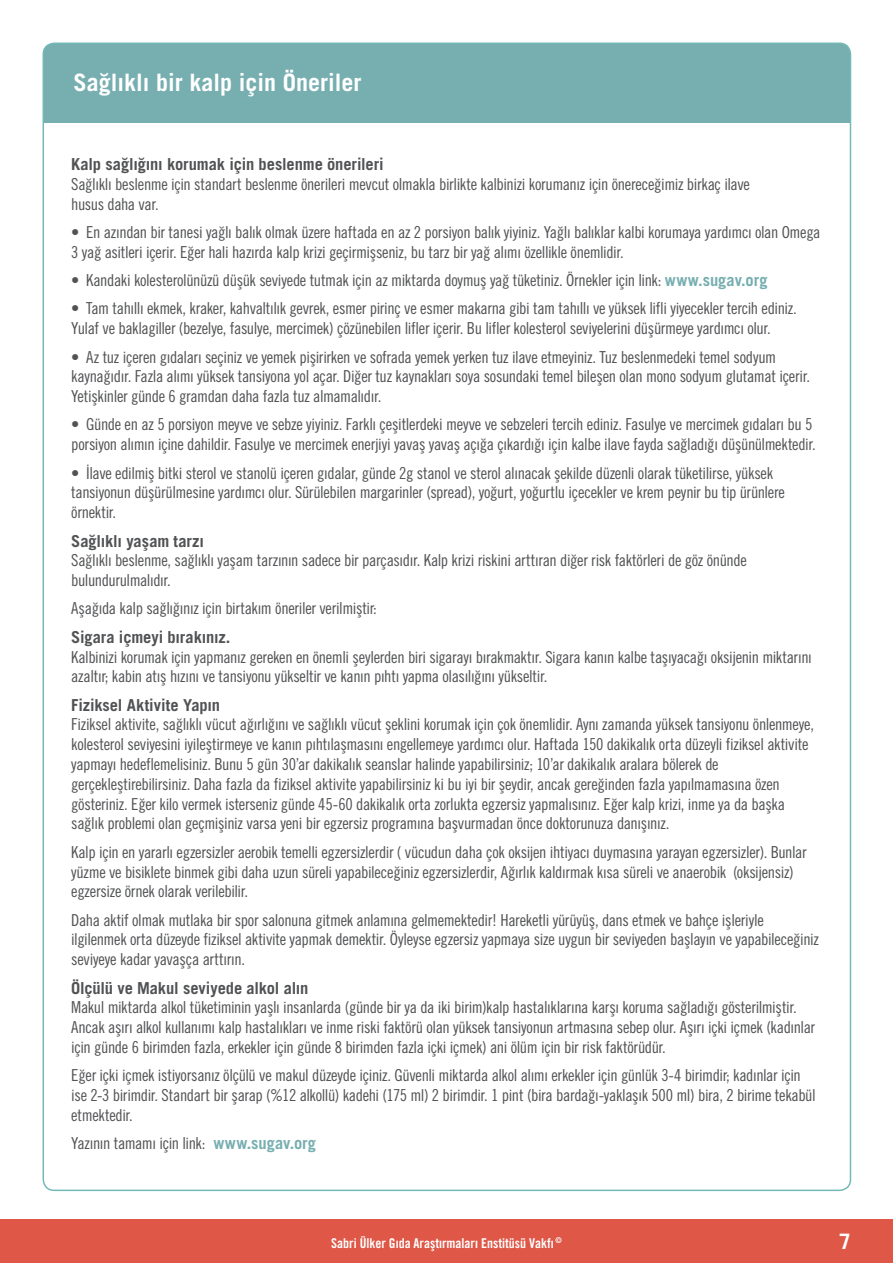
<style>
.page{position:relative;width:893px;height:1263px;background:#fff}
.page>*{position:absolute;margin:0;border:0;box-sizing:border-box;transform-origin:0 0}
.t1{font:700 24px "Trade Gothic";color:#fff}
.t2{font:700 21.3px "Trade Gothic";color:#fff}
.t3{font:16.5px/19.8px "Trade Gothic Condensed";letter-spacing:-.02em;color:#515254}
.t4{font:700 16.5px "Trade Gothic";letter-spacing:-.01em;color:#515254}
.t5{font:700 condensed 13.5px "Trade Gothic";color:#fff}
.s1{font-family:"Trade Gothic";font-weight:700;color:#77aeb0}
</style>
<div class="page">
<div style="left:0;top:1219px;width:893px;height:44px;background:#de5747"></div>
<div style="left:43px;top:43px;width:807px;height:80px;background:#77aeb0"></div>
<h1 class="t1" style="left:73px;top:68px;width:290px">Sağlıklı bir kalp için Öneriler</h1>
<p class="t4" style="left:71px;top:154px;width:314px">Kalp sağlığını korumak için beslenme önerileri</p>
<p class="t3" style="left:71px;top:174px;width:680px">Sağlıklı beslenme için standart beslenme önerileri mevcut olmakla birlikte kalbinizi korumanız için önereceğimiz birkaç ilave husus daha var.</p>
<p class="t3" style="left:71px;top:222px;width:751px">• En azından bir tanesi yağlı balık olmak üzere haftada en az 2 porsiyon balık yiyiniz. Yağlı balıklar kalbi korumaya yardımcı olan Omega<br>3 yağ asitleri içerir. Eğer hali hazırda kalp krizi geçirmişseniz, bu tarz bir yağ alımı özellikle önemlidir.</p>
<p class="t3" style="left:71px;top:270px;width:698px">• Kandaki kolesterolünüzü düşük seviyede tutmak için az miktarda doymuş yağ tüketiniz. Örnekler için link: <span class="s1">www.sugav.org</span></p>
<p class="t3" style="left:71px;top:298px;width:727px">• Tam tahıllı ekmek, kraker, kahvaltılık gevrek, esmer pirinç ve esmer makarna gibi tam tahıllı ve yüksek lifli yiyecekler tercih ediniz.<br>Yulaf ve baklagiller (bezelye, fasulye, mercimek) çözünebilen lifler içerir. Bu lifler kolesterol seviyelerini düşürmeye yardımcı olur.</p>
<p class="t3" style="left:71px;top:347px;width:740px">• Az tuz içeren gıdaları seçiniz ve yemek pişirirken ve sofrada yemek yerken tuz ilave etmeyiniz. Tuz beslenmedeki temel sodyum kaynağıdır. Fazla alımı yüksek tansiyona yol açar. Diğer tuz kaynakları soya sosundaki temel bileşen olan mono sodyum glutamat içerir.<br>Yetişkinler günde 6 gramdan daha fazla tuz almamalıdır.</p>
<p class="t3" style="left:71px;top:414px;width:746px">• Günde en az 5 porsiyon meyve ve sebze yiyiniz. Farklı çeşitlerdeki meyve ve sebzeleri tercih ediniz. Fasulye ve mercimek gıdaları bu 5 porsiyon alımın içine dahildir. Fasulye ve mercimek enerjiyi yavaş yavaş açığa çıkardığı için kalbe ilave fayda sağladığı düşünülmektedir.</p>
<p class="t3" style="left:71px;top:463px;width:715px">• İlave edilmiş bitki sterol ve stanolü içeren gıdalar, günde 2g stanol ve sterol alınacak şekilde düzenli olarak tüketilirse, yüksek tansiyonun düşürülmesine yardımcı olur. Sürülebilen margarinler (spread), yoğurt, yoğurtlu içecekler ve krem peynir bu tip ürünlere örnektir.</p>
<p class="t4" style="left:71px;top:530px;width:134px">Sağlıklı yaşam tarzı</p>
<p class="t3" style="left:71px;top:550px;width:677px">Sağlıklı beslenme, sağlıklı yaşam tarzının sadece bir parçasıdır. Kalp krizi riskini arttıran diğer risk faktörleri de göz önünde bulundurulmalıdır.</p>
<p class="t3" style="left:71px;top:598px;width:307px">Aşağıda kalp sağlığınız için birtakım öneriler verilmiştir:</p>
<p class="t4" style="left:71px;top:627px;width:161px">Sigara içmeyi bırakınız.</p>
<p class="t3" style="left:71px;top:646px;width:742px">Kalbinizi korumak için yapmanız gereken en önemli şeylerden biri sigarayı bırakmaktır. Sigara kanın kalbe taşıyacağı oksijenin miktarını azaltır; kabin atış hızını ve tansiyonu yükseltir ve kanın pıhtı yapma olasılığını yükseltir.</p>
<p class="t4" style="left:71px;top:695px;width:150px">Fiziksel Aktivite Yapın</p>
<p class="t3" style="left:71px;top:714px;width:744px">Fiziksel aktivite, sağlıklı vücut ağırlığını ve sağlıklı vücut şeklini korumak için çok önemlidir. Aynı zamanda yüksek tansiyonu önlenmeye, kolesterol seviyesini iyileştirmeye ve kanın pıhtılaşmasını engellemeye yardımcı olur. Haftada 150 dakikalık orta düzeyli fiziksel aktivite yapmayı hedeflemelisiniz. Bunu 5 gün 30’ar dakikalık seanslar halinde yapabilirsiniz; 10’ar dakikalık aralara bölerek de gerçekleştirebilirsiniz. Daha fazla da fiziksel aktivite yapabilirsiniz ki bu iyi bir şeydir, ancak gereğinden fazla yapılmamasına özen gösteriniz. Eğer kilo vermek isterseniz günde 45-60 dakikalık orta zorlukta egzersiz yapmalısınız. Eğer kalp krizi, inme ya da başka sağlık problemi olan geçmişiniz varsa yeni bir egzersiz programına başvurmadan önce doktorunuza danışınız.</p>
<p class="t3" style="left:71px;top:842px;width:737px">Kalp için en yararlı egzersizler aerobik temelli egzersizlerdir ( vücudun daha çok oksijen ihtiyacı duymasına yarayan egzersizler). Bunlar yüzme ve bisiklete binmek gibi daha uzun süreli yapabileceğiniz egzersizlerdir, Ağırlık kaldırmak kısa süreli ve anaerobik (oksijensiz) egzersize örnek olarak verilebilir.</p>
<p class="t3" style="left:71px;top:910px;width:749px">Daha aktif olmak mutlaka bir spor salonuna gitmek anlamına gelmemektedir! Hareketli yürüyüş, dans etmek ve bahçe işleriyle ilgilenmek orta düzeyde fiziksel aktivite yapmak demektir. Öyleyse egzersiz yapmaya size uygun bir seviyeden başlayın ve yapabileceğiniz seviyeye kadar yavaşça arttırın.</p>
<p class="t4" style="left:71px;top:977px;width:239px">Ölçülü ve Makul seviyede alkol alın</p>
<p class="t3" style="left:71px;top:997px;width:745px">Makul miktarda alkol tüketiminin yaşlı insanlarda (günde bir ya da iki birim)kalp hastalıklarına karşı koruma sağladığı gösterilmiştir.<br>Ancak aşırı alkol kullanımı kalp hastalıkları ve inme riski faktörü olan yüksek tansiyonun artmasına sebep olur. Aşırı içki içmek (kadınlar için günde 6 birimden fazla, erkekler için günde 8 birimden fazla içki içmek) ani ölüm için bir risk faktörüdür.</p>
<p class="t3" style="left:71px;top:1065px;width:746px">Eğer içki içmek istiyorsanız ölçülü ve makul düzeyde içiniz. Güvenli miktarda alkol alımı erkekler için günlük 3-4 birimdir; kadınlar için ise 2-3 birimdir. Standart bir şarap (%12 alkollü) kadehi (175 ml) 2 birimdir. 1 pint (bira bardağı-yaklaşık 500 ml) bira, 2 birime tekabül etmektedir.</p>
<p class="t3" style="left:71px;top:1133px;width:246px">Yazının tamamı için link: <span class="s1">www.sugav.org</span></p>
<p class="t5" style="left:331px;top:1234px;width:232px">Sabri Ülker Gıda Araştırmaları Enstitüsü Vakfı <sup>©</sup></p>
<p class="t2" style="left:839px;top:1228px;width:13px">7</p>
</div>
